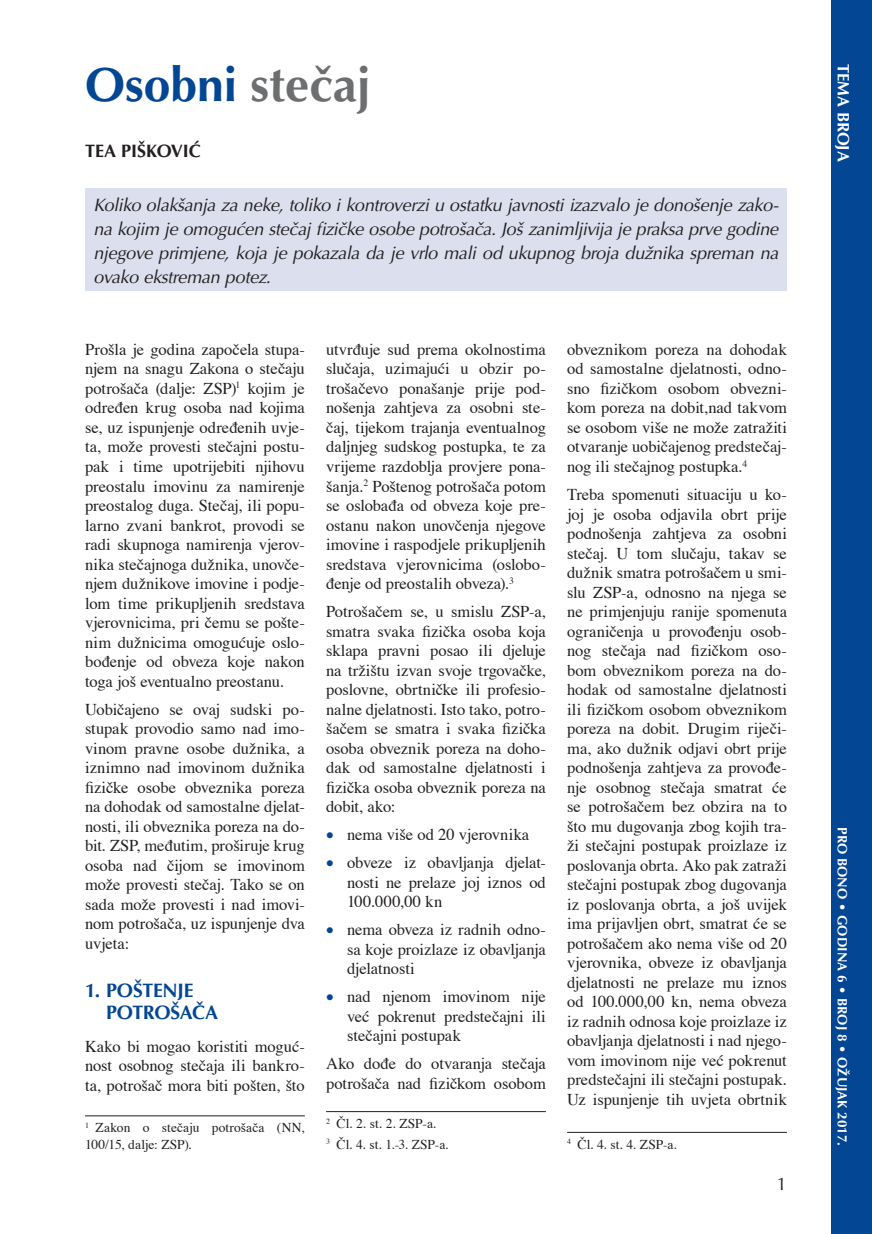
<style>
.page{position:relative;width:872px;height:1234px;background:#fff}
.page>*{position:absolute;margin:0;border:0;box-sizing:border-box;transform-origin:0 0}
.t1{font:700 48px "Optima CE";color:#034694}
.t2{font:700 19.5px/22.5px "Optima CE";letter-spacing:-.015em;color:#034694}
.t3{font:italic 18px/24px "Optima CE";letter-spacing:-.02em;color:#231f20;text-align:justify}
.t4{font:700 18px "Optima CE";color:#231f20}
.t5{font:18px "Optima CE";color:#231f20}
.t6{font:16.5px/19.5px "Times";letter-spacing:-.005em;color:#231f20;text-align:justify}
.t7{font:700 16.5px "Optima CE";color:#fff}
.t8{font:13.5px/16.5px "Times";letter-spacing:.005em;color:#231f20}
.t9{font:700 13.5px "Optima CE";color:#fff}
.s1{color:#6d6e70}
.s2{color:#034694}
</style>
<div class="page">
<div style="left:831px;top:0;width:41px;height:1233px;background:#034694"></div>
<div style="left:85px;top:188px;width:702px;height:103px;background:#dcdfee"></div>
<hr style="left:85px;top:1115px;width:220px;height:1px;background:#231f20">
<hr style="left:326px;top:1110px;width:220px;height:1px;background:#231f20">
<hr style="left:567px;top:1131px;width:220px;height:1px;background:#231f20">
<h1 class="t1" style="left:85px;top:61px;width:287px">Osobni <span class="s1">stečaj</span></h1>
<p class="t4" style="left:85px;top:142px;width:117px">TEA PIŠKOVIĆ</p>
<p class="t3" style="left:94px;top:193px;width:686px">Koliko olakšanja za neke, toliko i kontroverzi u ostatku javnosti izazvalo je donošenje zako&shy;na kojim je omogućen stečaj fizičke osobe potrošača. Još zanimljivija je praksa prve godine njegove primjene, koja je pokazala da je vrlo mali od ukupnog broja dužnika spreman na ovako ekstreman potez.</p>
<p class="t6" style="left:85px;top:341px;width:221px">Prošla je godina započela stupa&shy;njem na snagu Zakona o stečaju potrošača (dalje: ZSP)<sup>1</sup> kojim je određen krug osoba nad kojima se, uz ispunjenje određenih uvje&shy;ta, može provesti stečajni postu&shy;pak i time upotrijebiti njihovu preostalu imovinu za namirenje preostalog duga. Stečaj, ili popu&shy;larno zvani bankrot, provodi se radi skupnoga namirenja vjerov&shy;nika stečajnoga dužnika, unovče&shy;njem dužnikove imovine i podje&shy;lom time prikupljenih sredstava vjerovnicima, pri čemu se pošte&shy;nim dužnicima omogućuje oslo&shy;bođenje od obveza koje nakon toga još eventualno preostanu.</p>
<p class="t6" style="left:85px;top:700px;width:221px">Uobičajeno se ovaj sudski po&shy;stupak provodio samo nad imo&shy;vinom pravne osobe dužnika, a iznimno nad imovinom dužnika fizičke osobe obveznika poreza na dohodak od samostalne djelat&shy;nosti, ili obveznika poreza na do&shy;bit. ZSP, međutim, proširuje krug osoba nad čijom se imovinom može provesti stečaj. Tako se on sada može provesti i nad imovi&shy;nom potrošača, uz ispunjenje dva uvjeta:</p>
<p class="t2" style="left:106px;top:979px;width:113px;text-indent:-21px">1. POŠTENJE<br>POTROŠAČA</p>
<p class="t6" style="left:85px;top:1037px;width:221px">Kako bi mogao koristiti moguć&shy;nost osobnog stečaja ili bankro&shy;ta, potrošač mora biti pošten, što</p>
<p class="t8" style="left:85px;top:1120px;width:221px"><sup>1</sup> Zakon o stečaju potrošača (NN,<br>100/15, dalje: ZSP).</p>
<p class="t6" style="left:326px;top:341px;width:221px">utvrđuje sud prema okolnostima slučaja, uzimajući u obzir po&shy;trošačevo ponašanje prije pod&shy;nošenja zahtjeva za osobni ste&shy;čaj, tijekom trajanja eventualnog daljnjeg sudskog postupka, te za vrijeme razdoblja provjere pona&shy;šanja.<sup>2</sup> Poštenog potrošača potom se oslobađa od obveza koje pre&shy;ostanu nakon unovčenja njegove imovine i raspodjele prikupljenih sredstava vjerovnicima (oslobo&shy;đenje od preostalih obveza).<sup>3</sup></p>
<p class="t6" style="left:326px;top:603px;width:221px">Potrošačem se, u smislu ZSP-a, smatra svaka fizička osoba koja sklapa pravni posao ili djeluje na tržištu izvan svoje trgovačke, poslovne, obrtničke ili profesio&shy;nalne djelatnosti. Isto tako, potro&shy;šačem se smatra i svaka fizička osoba obveznik poreza na doho&shy;dak od samostalne djelatnosti i fizička osoba obveznik poreza na dobit, ako:</p>
<p class="t6" style="left:326px;top:826px;width:205px"><span class="s2">•</span> nema više od 20 vjerovnika</p>
<p class="t6" style="left:347px;top:854px;width:200px;text-indent:-21px"><span class="s2">•</span> obveze iz obavljanja djelat&shy;nosti ne prelaze joj iznos od 100.000,00 kn</p>
<p class="t6" style="left:347px;top:921px;width:200px;text-indent:-21px"><span class="s2">•</span> nema obveza iz radnih odno&shy;sa koje proizlaze iz obavljanja djelatnosti</p>
<p class="t6" style="left:347px;top:988px;width:200px;text-indent:-21px"><span class="s2">•</span> nad njenom imovinom nije već pokrenut predstečajni ili stečajni postupak</p>
<p class="t6" style="left:326px;top:1055px;width:221px">Ako dođe do otvaranja stečaja potrošača nad fizičkom osobom</p>
<p class="t8" style="left:326px;top:1114px;width:124px;line-height:20.7px"><sup>2</sup> Čl. 2. st. 2. ZSP-a.<br><sup>3</sup> Čl. 4. st. 1.-3. ZSP-a.</p>
<p class="t6" style="left:567px;top:341px;width:221px">obveznikom poreza na dohodak od samostalne djelatnosti, odno&shy;sno fizičkom osobom obvezni&shy;kom poreza na dobit,nad takvom se osobom više ne može zatražiti otvaranje uobičajenog predstečaj&shy;nog ili stečajnog postupka.<sup>4</sup></p>
<p class="t6" style="left:567px;top:486px;width:221px">Treba spomenuti situaciju u ko&shy;joj je osoba odjavila obrt prije podnošenja zahtjeva za osobni stečaj. U tom slučaju, takav se dužnik smatra potrošačem u smi&shy;slu ZSP-a, odnosno na njega se ne primjenjuju ranije spomenuta ograničenja u provođenju osob&shy;nog stečaja nad fizičkom oso&shy;bom obveznikom poreza na do&shy;hodak od samostalne djelatnosti ili fizičkom osobom obveznikom poreza na dobit. Drugim riječi&shy;ma, ako dužnik odjavi obrt prije podnošenja zahtjeva za provođe&shy;nje osobnog stečaja smatrat će se potrošačem bez obzira na to što mu dugovanja zbog kojih tra&shy;ži stečajni postupak proizlaze iz poslovanja obrta. Ako pak zatraži stečajni postupak zbog dugovanja iz poslovanja obrta, a još uvijek ima prijavljen obrt, smatrat će se potrošačem ako nema više od 20 vjerovnika, obveze iz obavljanja djelatnosti ne prelaze mu iznos od 100.000,00 kn, nema obveza iz radnih odnosa koje proizlaze iz obavljanja djelatnosti i nad njego&shy;vom imovinom nije već pokrenut predstečajni ili stečajni postupak.<br>Uz ispunjenje tih uvjeta obrtnik</p>
<p class="t8" style="left:567px;top:1136px;width:111px"><sup>4</sup> Čl. 4. st. 4. ZSP-a.</p>
<p class="t5" style="left:777px;top:1174px;width:12px">1</p>
<p class="t7" style="left:851px;top:64px;width:99px;rotate:90deg">TEMA BROJA</p>
<p class="t9" style="left:849px;top:826px;width:320px;rotate:90deg">PRO BONO • GODINA 6 • BROJ 8 • OŽUJAK 2017.</p>
</div>
